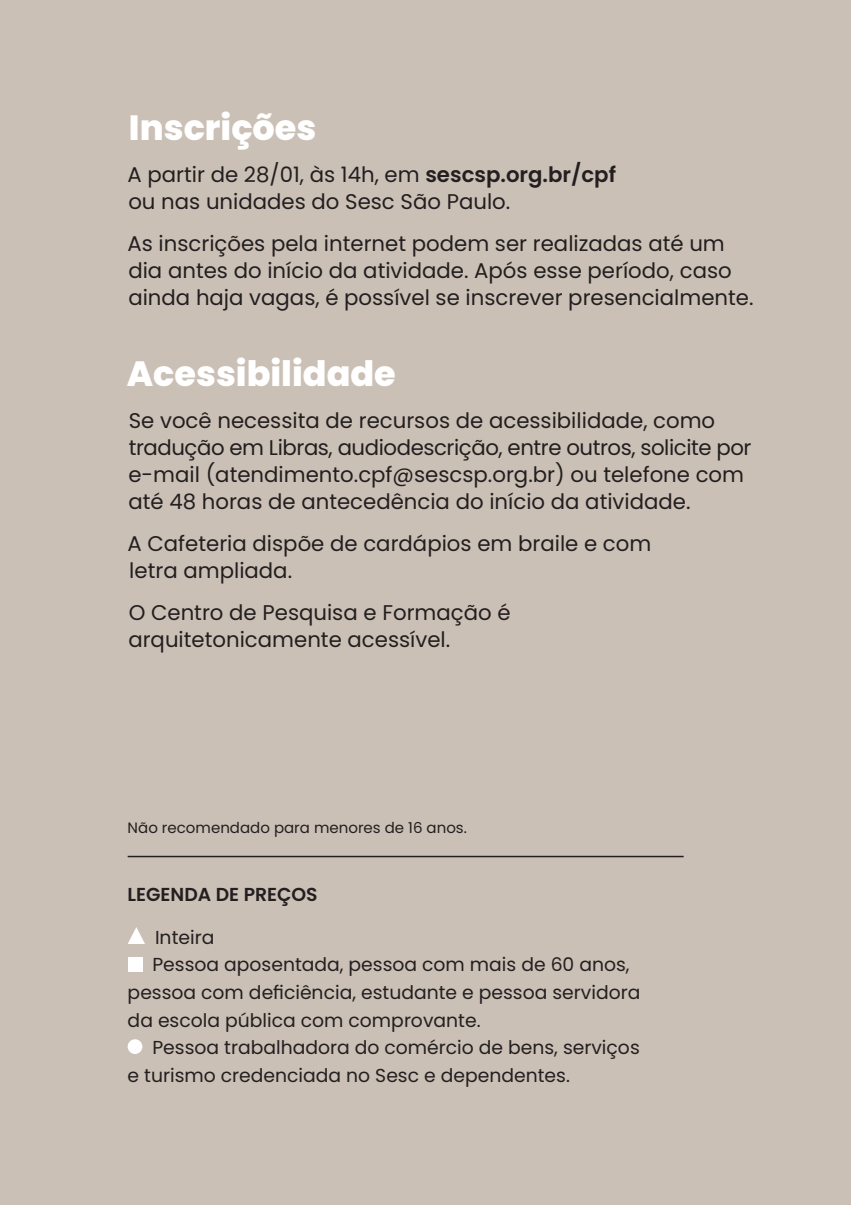
<style>
.page{position:relative;width:851px;height:1205px;background:#fff}
.page>*{position:absolute;margin:0;border:0;box-sizing:border-box;transform-origin:0 0}
.t1{font:800 35px "Poppins";color:#fff}
.t2{font:21.25px/27px "Poppins";color:#231f20}
.t3{font:18.75px "Poppins";color:#231f20}
.t4{font:600 18.75px "Poppins";color:#231f20}
.t5{font:15px "Poppins";color:#231f20}
.s1{font-weight:600}
</style>
<div class="page">
<div style="left:0;top:0;width:850px;height:1205px;background:#cbc0b6"></div>
<svg style="left:128px;top:927px;width:17px;height:17px"></svg>
<div style="left:128px;top:957px;width:14px;height:14px;background:#fff"></div>
<div style="left:128px;top:1039px;width:14px;height:15px;background:#fff;border-radius:50%"></div>
<hr style="left:128px;top:856px;width:555px;height:1px;background:#231f20">
<h1 class="t1" style="left:129px;top:107px;width:189px">Inscrições</h1>
<p class="t2" style="left:127px;top:161px;width:490px">A partir de 28/01, às 14h, em <span class="s1">sescsp.org.br/cpf </span>ou nas unidades do Sesc São Paulo.</p>
<p class="t2" style="left:127px;top:230px;width:627px">As inscrições pela internet podem ser realizadas até um dia antes do início da atividade. Após esse período, caso ainda haja vagas, é possível se inscrever presencialmente.</p>
<h1 class="t1" style="left:127px;top:353px;width:270px">Acessibilidade</h1>
<p class="t2" style="left:128px;top:407px;width:624px">Se você necessita de recursos de acessibilidade, como tradução em Libras, audiodescrição, entre outros, solicite por e-mail (atendimento.cpf@sescsp.org.br) ou telefone com até 48 horas de antecedência do início da atividade.</p>
<p class="t2" style="left:127px;top:530px;width:525px">A Cafeteria dispõe de cardápios em braile e com letra ampliada.</p>
<p class="t2" style="left:128px;top:599px;width:384px">O Centro de Pesquisa e Formação é arquitetonicamente acessível.</p>
<p class="t5" style="left:128px;top:819px;width:341px">Não recomendado para menores de 16 anos.</p>
<p class="t4" style="left:128px;top:884px;width:191px">LEGENDA DE PREÇOS</p>
<p class="t3" style="left:155px;top:926px;width:61px">Inteira</p>
<p class="t3" style="left:152px;top:954px;width:478px">Pessoa aposentada, pessoa com mais de 60 anos,</p>
<p class="t3" style="left:128px;top:981px;width:514px">pessoa com deficiência, estudante e pessoa servidora</p>
<p class="t3" style="left:128px;top:1009px;width:354px">da escola pública com comprovante.</p>
<p class="t3" style="left:152px;top:1036px;width:489px">Pessoa trabalhadora do comércio de bens, serviços</p>
<p class="t3" style="left:128px;top:1064px;width:444px">e turismo credenciada no Sesc e dependentes.</p>
</div>
